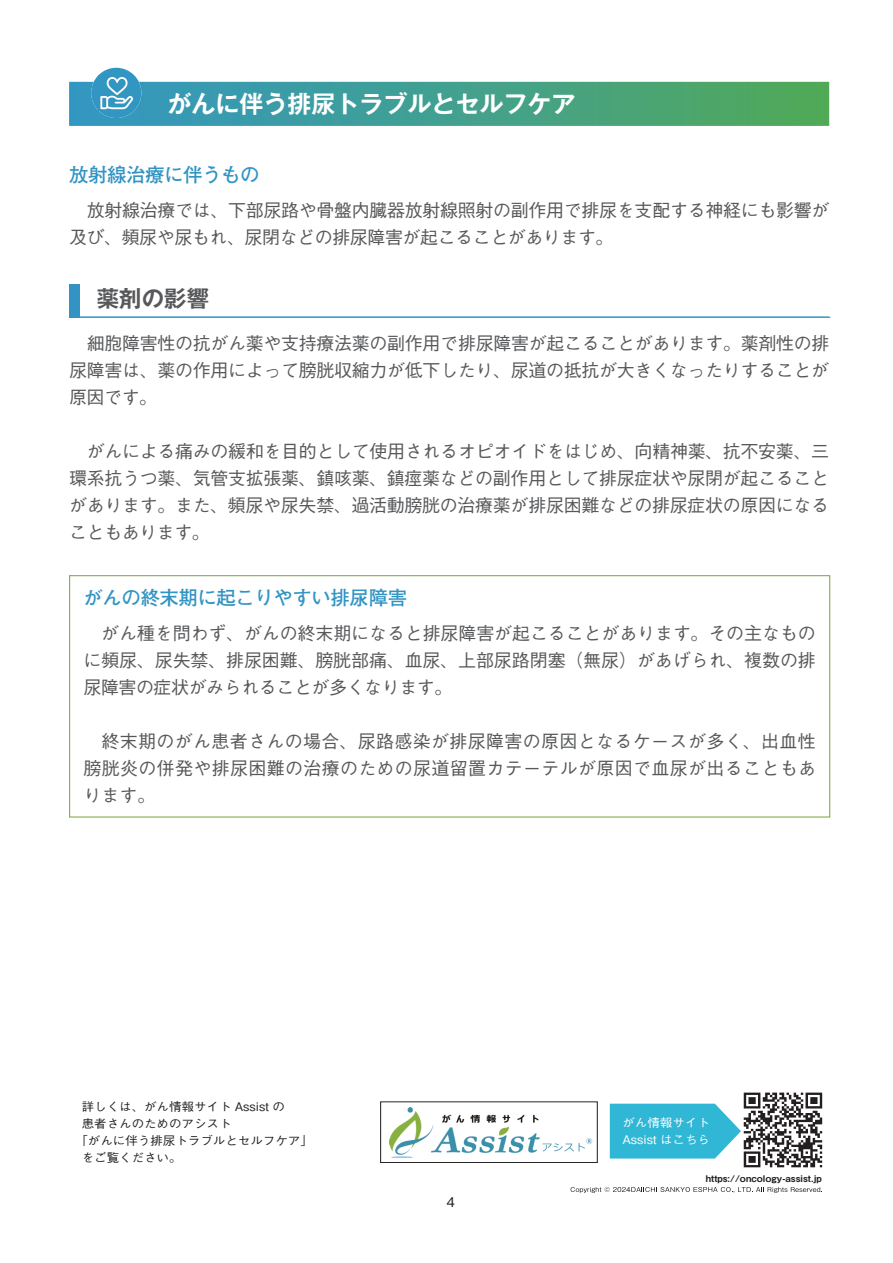
<style>
.page{position:relative;width:893px;height:1263px;background:#fff}
.page>*{position:absolute;margin:0;border:0;box-sizing:border-box;transform-origin:0 0}
.t1{font:700 24px "Gothic MB101 Pro De";color:#fff}
.t2{font:700 22.5px "Gothic MB101 Pro De";color:#57585a}
.t3{font:700 19.5px "Futo Go B101 Pro";letter-spacing:-.025em;color:#3194c2}
.t4{font:500 18px/27px "Gothic BBB Pro";letter-spacing:-.02em;color:#57585a;text-align:justify}
.t5{font:500 13.5px "Gothic BBB Pro";color:#231f20}
.t6{font:500 11.85px "Gothic BBB Pro";color:#231f20;scale:1.06 1}
.t7{font:500 11.85px/17.1px "Gothic BBB Pro";color:#fff;scale:1.06 1}
.t8{font:9.15px "Midashi Go Pro MB31";color:#231f20;scale:1.06 1}
.t9{font:6.15px "Gothic MB101 Pro";color:#231f20;scale:1.06 1}
</style>
<div class="page">
<svg style="left:69px;top:68px;width:760px;height:58px"></svg>
<img style="left:99px;top:76px;width:35px;height:34px">
<svg style="left:571px;top:1187px;width:251px;height:6px"></svg>
<svg style="left:610px;top:1104px;width:131px;height:54px;background:#44bed9"></svg>
<div style="left:380px;top:1101px;width:218px;height:62px;border:1px solid #231f20"></div>
<img style="left:743px;top:1092px;width:80px;height:76px">
<img style="left:389px;top:1108px;width:203px;height:50px">
<svg style="left:69px;top:316px;width:762px;height:2px;background:#64add0"></svg>
<div style="left:69px;top:284px;width:11px;height:33px;background:#3393c2"></div>
<div style="left:69px;top:575px;width:761px;height:242px;border:1px solid #81a942"></div>
<h1 class="t1" style="left:167px;top:84px;width:409px">がんに伴う排尿トラブルとセルフケア</h1>
<p class="t3" style="left:69px;top:159px;width:192px">放射線治療に伴うもの</p>
<p class="t4" style="left:69px;top:194px;width:762px">　放射線治療では、下部尿路や骨盤内臓器放射線照射の副作用で排尿を支配する神経にも影響が及び、頻尿や尿もれ、尿閉などの排尿障害が起こることがあります。</p>
<p class="t2" style="left:97px;top:280px;width:114px">薬剤の影響</p>
<p class="t4" style="left:69px;top:328px;width:762px">　細胞障害性の抗がん薬や支持療法薬の副作用で排尿障害が起こることがあります。薬剤性の排尿障害は、薬の作用によって膀胱収縮力が低下したり、尿道の抵抗が大きくなったりすることが原因です。</p>
<p class="t4" style="left:69px;top:436px;width:762px">　がんによる痛みの緩和を目的として使用されるオピオイドをはじめ、向精神薬、抗不安薬、三環系抗うつ薬、気管支拡張薬、鎮咳薬、鎮痙薬などの副作用として排尿症状や尿閉が起こることがあります。また、頻尿や尿失禁、過活動膀胱の治療薬が排尿困難などの排尿症状の原因になることもあります。</p>
<p class="t3" style="left:83px;top:582px;width:325px">がんの終末期に起こりやすい排尿障害</p>
<p class="t4" style="left:83px;top:617px;width:734px">　がん種を問わず、がんの終末期になると排尿障害が起こることがあります。その主なものに頻尿、尿失禁、排尿困難、膀胱部痛、血尿、上部尿路閉塞（無尿）があげられ、複数の排尿障害の症状がみられることが多くなります。</p>
<p class="t4" style="left:83px;top:725px;width:734px">　終末期のがん患者さんの場合、尿路感染が排尿障害の原因となるケースが多く、出血性膀胱炎の併発や排尿困難の治療のための尿道留置カテーテルが原因で血尿が出ることもあります。</p>
<p class="t6" style="left:82px;top:1097px;width:193px">詳しくは、がん情報サイト Assist の</p>
<p class="t6" style="left:82px;top:1114px;width:143px">患者さんのためのアシスト</p>
<p class="t6" style="left:75px;top:1131px;width:225px">「がんに伴う排尿トラブルとセルフケア「</p>
<p class="t6" style="left:82px;top:1148px;width:96px">をご覧ください。</p>
<p class="t5" style="left:446px;top:1191px;width:10px">4</p>
<p class="t7" style="left:622px;top:1113px;width:84px">がん情報サイト<br>Assist はこちら</p>
<p class="t8" style="left:706px;top:1171px;width:111px">https://oncology-assist.jp</p>
<p class="t9" style="left:626px;top:1184px;width:6px">4</p>
</div>
